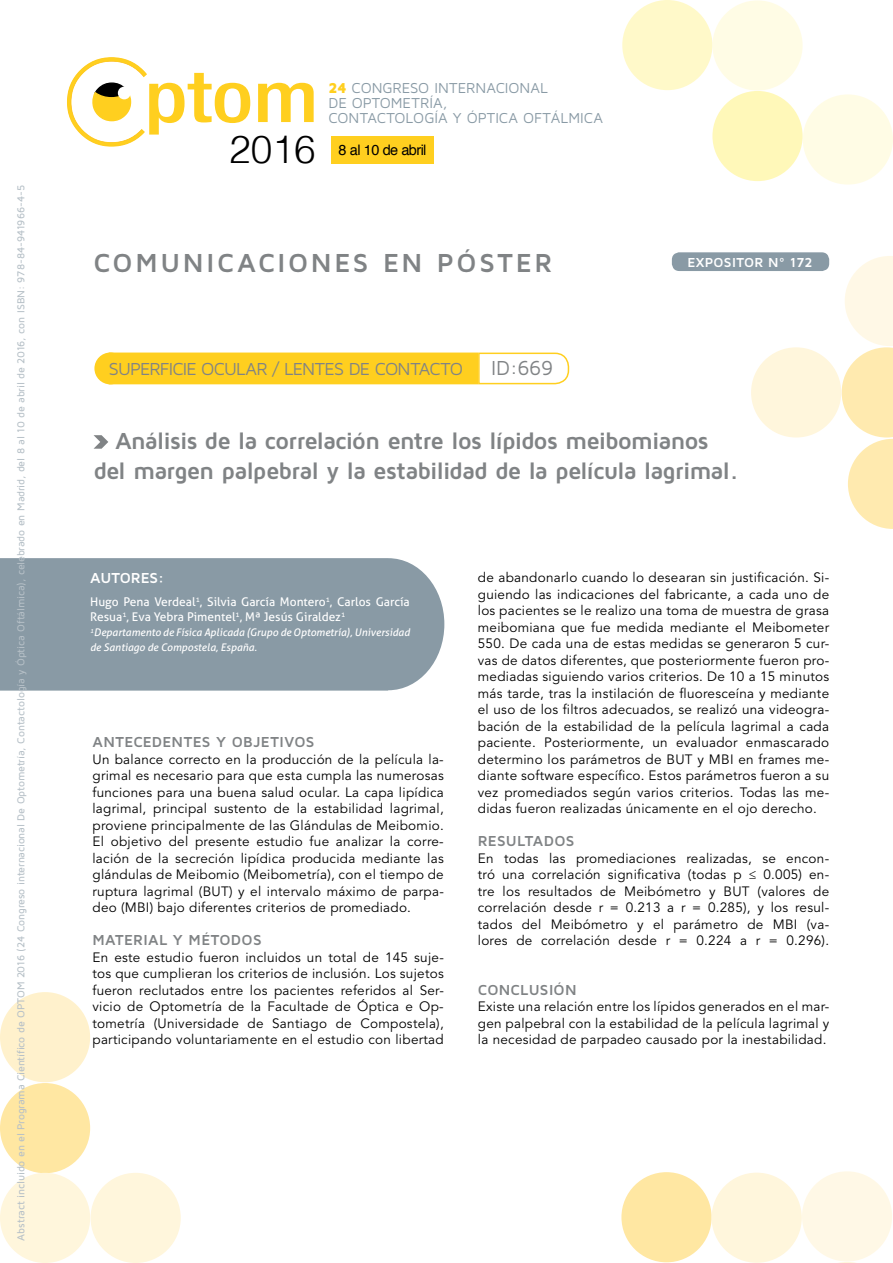
<style>
.page{position:relative;width:893px;height:1263px;background:#fff}
.page>*{position:absolute;margin:0;border:0;box-sizing:border-box;transform-origin:0 0}
.t1{font:300 38.85px "Helvetica";color:#000}
.t2{font:700 27px "Maven Pro";letter-spacing:.095em;color:#808385}
.t3{font:700 24px/30px "Maven Pro";letter-spacing:-.03em;color:#808385;text-align:center}
.t4{font:21px "Maven Pro";color:#808385}
.t5{font:18px "Maven Pro";letter-spacing:-.045em;color:#808385}
.t6{font:700 15px "Maven Pro";letter-spacing:.015em;color:#808385}
.t7{font:700 15px "Maven Pro";letter-spacing:.005em;color:#fff}
.t8{font:14.85px/14.9px "Maven Pro";letter-spacing:-.005em;color:#899aa5}
.t9{font:14.55px "Helvetica";letter-spacing:-.04em;color:#000}
.t10{font:13.5px/16.5px "Avenir LT Std";letter-spacing:.02em;color:#000;text-align:justify}
.t11{font:700 13.5px "Maven Pro";letter-spacing:.02em;color:#fff}
.t12{font:12px/15px "Aller";color:#fff}
.t13{font:500 10.5px "Maven Pro";letter-spacing:-.015em;color:#b6c0c7}
.t14{font:italic 10.5px/15px "Aller";color:#fff}
.s1{font-weight:900;color:#ffcf1f}
</style>
<div class="page">
<div style="left:331px;top:136px;width:103px;height:28px;background:#ffcf1f"></div>
<div style="left:803px;top:94px;width:90px;height:91px;background:#fffce5;border-radius:50%"></div>
<div style="left:622px;top:0;width:90px;height:90px;background:#fff9c9;border-radius:50%"></div>
<div style="left:712px;top:91px;width:91px;height:90px;background:#fff8b9;border-radius:50%"></div>
<div style="left:712px;top:0;width:91px;height:91px;background:#fffce5;border-radius:50%"></div>
<svg style="left:258px;top:83px;width:56px;height:39px"></svg>
<svg style="left:67px;top:57px;width:183px;height:90px"></svg>
<div style="left:802px;top:1171px;width:90px;height:90px;background:#fff8e6;border-radius:50%"></div>
<div style="left:621px;top:1172px;width:91px;height:90px;background:#ffe7a2;border-radius:50%"></div>
<div style="left:712px;top:1172px;width:90px;height:91px;background:#fff6dc;border-radius:50%"></div>
<div style="left:0;top:992px;width:90px;height:90px;background:#fff1cc;border-radius:50%"></div>
<div style="left:0;top:1083px;width:90px;height:90px;background:#ffe7a2;border-radius:50%"></div>
<div style="left:0;top:1173px;width:90px;height:90px;background:#fff6dc;border-radius:50%"></div>
<div style="left:91px;top:1173px;width:90px;height:90px;background:#fff6dc;border-radius:50%"></div>
<svg style="left:842px;top:256px;width:51px;height:273px"></svg>
<div style="left:751px;top:347px;width:90px;height:90px;background:#fff6dc;border-radius:50%"></div>
<div style="left:672px;top:252px;width:157px;height:19px;background:#899aa5;border-radius:8px"></div>
<div style="left:94px;top:352px;width:32px;height:32px;background:#ffcf1f;border-radius:50%"></div>
<div style="left:109px;top:353px;width:369px;height:31px;background:#ffcf1f"></div>
<svg style="left:477px;top:352px;width:93px;height:33px"></svg>
<svg style="left:839px;top:1262px;width:17px;height:1px"></svg>
<svg style="left:94px;top:435px;width:14px;height:14px"></svg>
<div style="left:0;top:558px;width:444px;height:133px;background:#899aa5"></div>
<p class="t13" style="left:14px;top:1240px;width:1057px;rotate:-90deg">Abstract incluido en el Programa Científico de OPTOM 2016 (24 Congreso internacional De Optometría, Contactología y Óptica Oftálmica), celebrado en Madrid, del 8 al 10 de abril de 2016, con ISBN: 978-84-941966-4-5</p>
<p class="t8" style="left:328px;top:80px;width:276px"><span class="s1">24</span> CONGRESO INTERNACIONAL<br>DE OPTOMETRÍA,<br>CONTACTOLOGÍA Y ÓPTICA OFTÁLMICA</p>
<h1 class="t1" style="left:229px;top:118px;width:88px">2016</h1>
<p class="t9" style="left:339px;top:138px;width:89px">8 al 10 de abril</p>
<h2 class="t2" style="left:93px;top:245px;width:308px">comunicaciones EN</h2>
<h2 class="t2" style="left:437px;top:245px;width:117px">PÓSTER</h2>
<h3 class="t5" style="left:109px;top:358px;width:356px">SUPERFICIE OCULAR / LENTES DE CONTACTO</h3>
<h3 class="t4" style="left:491px;top:355px;width:64px">ID :669</h3>
<p class="t11" style="left:687px;top:254px;width:127px">EXPOSITOR N º 172</p>
<h3 class="t3" style="left:94px;top:424px;width:647px">Análisis de la correlación entre los lípidos meibomianos<br>del margen palpebral y la estabilidad de la película lagrimal.</h3>
<p class="t7" style="left:90px;top:568px;width:76px">Autores:</p>
<p class="t12" style="left:90px;top:595px;width:321px">Hugo Pena Verdeal<sup>1</sup>, Silvia García Montero<sup>1</sup>, Carlos García<br>Resua<sup>1</sup>, Eva Yebra Pimentel<sup>1</sup>, Mª Jesús Giraldez<sup>1</sup></p>
<p class="t14" style="left:90px;top:625px;width:321px"><sup>1</sup>Departamento de Física Aplicada (Grupo de Optometría), Universidad de Santiago de Compostela, España.</p>
<p class="t6" style="left:92px;top:732px;width:224px">Antecedentes y objetivos</p>
<p class="t10" style="left:92px;top:751px;width:353px">Un balance correcto en la producción de la película la&shy;grimal es necesario para que esta cumpla las numerosas funciones para una buena salud ocular. La capa lipídica lagrimal, principal sustento de la estabilidad lagrimal, proviene principalmente de las Glándulas de Meibomio.<br>El objetivo del presente estudio fue analizar la corre&shy;lación de la secreción lipídica producida mediante las glándulas de Meibomio (Meibometría), con el tiempo de ruptura lagrimal (BUT) y el intervalo máximo de parpa&shy;deo (MBI) bajo diferentes criterios de promediado.</p>
<p class="t6" style="left:92px;top:930px;width:171px">Material y métodos</p>
<p class="t10" style="left:92px;top:949px;width:353px">En este estudio fueron incluidos un total de 145 suje&shy;tos que cumplieran los criterios de inclusión. Los sujetos fueron reclutados entre los pacientes referidos al Ser&shy;vicio de Optometría de la Facultade de Óptica e Op&shy;tometría (Universidade de Santiago de Compostela), participando voluntariamente en el estudio con libertad</p>
<p class="t10" style="left:478px;top:569px;width:353px">de abandonarlo cuando lo desearan sin justificación. Si&shy;guiendo las indicaciones del fabricante, a cada uno de los pacientes se le realizo una toma de muestra de grasa meibomiana que fue medida mediante el Meibometer 550. De cada una de estas medidas se generaron 5 cur&shy;vas de datos diferentes, que posteriormente fueron pro&shy;mediadas siguiendo varios criterios. De 10 a 15 minutos más tarde, tras la instilación de fluoresceína y mediante el uso de los filtros adecuados, se realizó una videogra&shy;bación de la estabilidad de la película lagrimal a cada paciente. Posteriormente, un evaluador enmascarado determino los parámetros de BUT y MBI en frames me&shy;diante software específico. Estos parámetros fueron a su vez promediados según varios criterios. Todas las me&shy;didas fueron realizadas únicamente en el ojo derecho.</p>
<p class="t6" style="left:478px;top:831px;width:98px">Resultados</p>
<p class="t10" style="left:478px;top:850px;width:353px">En todas las promediaciones realizadas, se encon&shy;tró una correlación significativa (todas p ≤ 0.005) en&shy;tre los resultados de Meibómetro y BUT (valores de correlación desde r = 0.213 a r = 0.285), y los resul&shy;tados del Meibómetro y el parámetro de MBI (va&shy;lores de correlación desde r = 0.224 a r = 0.296).</p>
<p class="t6" style="left:478px;top:980px;width:100px">Conclusión</p>
<p class="t10" style="left:478px;top:998px;width:353px">Existe una relación entre los lípidos generados en el mar&shy;gen palpebral con la estabilidad de la película lagrimal y la necesidad de parpadeo causado por la inestabilidad.</p>
</div>
